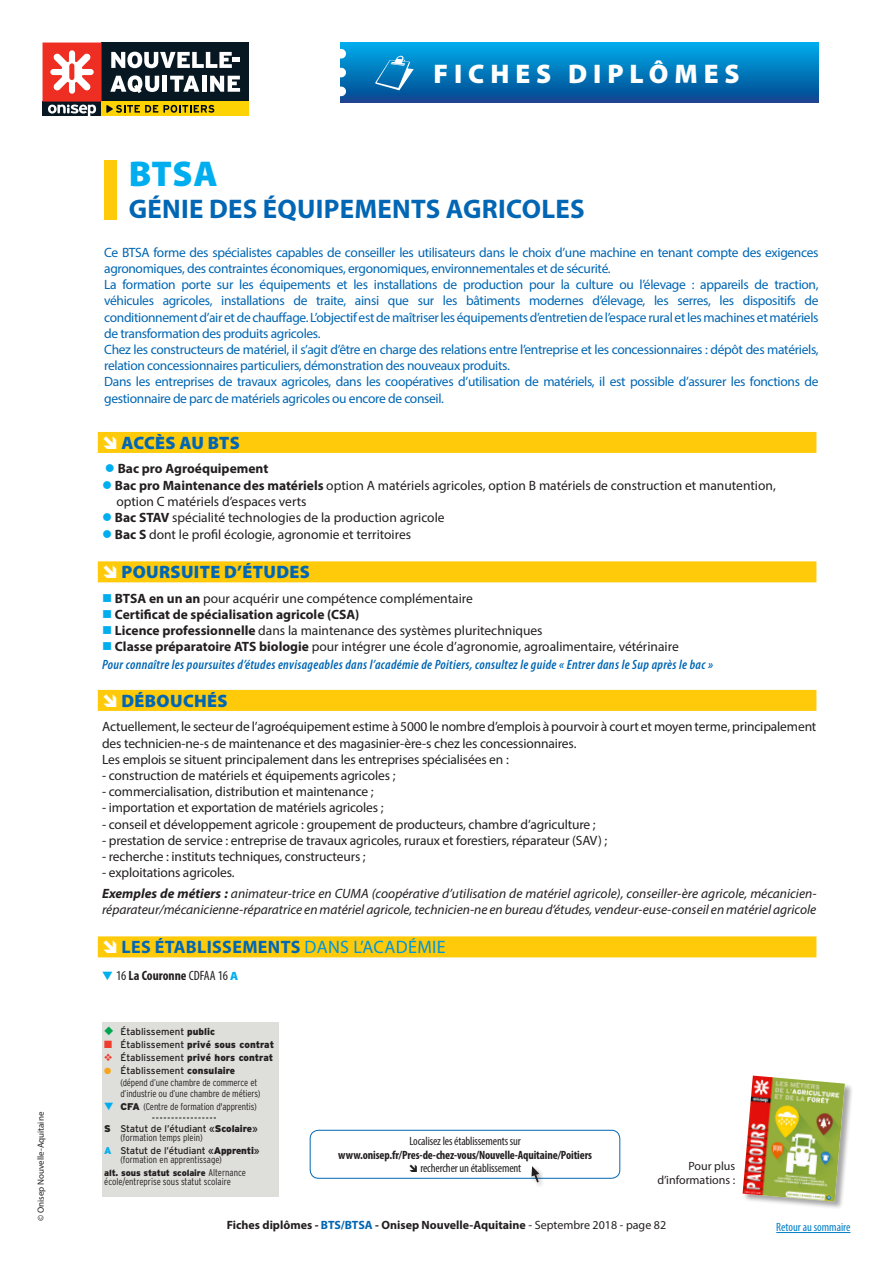
<style>
.page{position:relative;width:893px;height:1263px;background:#fff}
.page>*{position:absolute;margin:0;border:0;box-sizing:border-box;transform-origin:0 0}
.t1{font:900 36px "Myriad Pro";color:#00aeef}
.t2{font:700 27px "Myriad Pro";letter-spacing:.01em;color:#0166b3}
.t3{font:900 27px "Myriad Pro";letter-spacing:.22em;color:#fff}
.t4{font:700 18px "Myriad Pro";letter-spacing:.02em;color:#0166b3}
.t5{font:900 18px "Myriad Pro";letter-spacing:.02em;color:#0166b3}
.t6{font:900 18px "Myriad Pro";color:#0166b3}
.t7{font:13.5px/16.2px "Myriad Pro";letter-spacing:-.01em;color:#231f20}
.t8{font:13.5px/16.2px "Myriad Pro";letter-spacing:-.025em;color:#0166b3}
.t9{font:italic 13.5px/16.5px "Myriad Pro";color:#231f20}
.t10{font:italic 600 condensed 13.5px "Myriad Pro";letter-spacing:.025em;color:#0166b3}
.t11{font:700 13.5px "Myriad Pro";color:#231f20}
.t12{font:700 condensed 13.5px "Myriad Pro";color:#231f20}
.t13{font:700 12px "Myriad Pro";color:#231f20}
.t14{font:700 condensed 12px "Myriad Pro";letter-spacing:-.01em;color:#231f20}
.t15{font:condensed 12px "Myriad Pro";letter-spacing:-.01em;color:#231f20}
.t16{font:12px "Myriad Pro";color:#231f20}
.t17{font:condensed 12px "Myriad Pro";color:#007ec5}
.Para{font:300 condensed 9.75px "Interstate";letter-spacing:-.01em;color:#231f20}
.t18{font:9.75px "Interstate";letter-spacing:-.01em;color:#231f20}
.t19{font:900 9.75px "Interstate";color:#231f20}
.Para-2{font:900 9px "Interstate";letter-spacing:-.01em;color:#231f20}
.t20{font:9px "Myriad Pro";color:#231f20}
.s1{color:#00aeef}
.s2{font-weight:700}
.s3{font-weight:400;color:#0095d9}
.s4{font-weight:400}
.s5{font-weight:900;font-stretch:normal;font-size:12px;color:#00aeef}
.s6{color:#00a54f}
.s7{font-weight:900}
.s8{color:#ef3e2e}
.s9{color:#f9a51b}
.s10{font-weight:900;font-stretch:normal}
.s11{font-weight:900;color:#00aeef}
.s12{font-weight:300;font-stretch:condensed;font-size:9.75px}
.s13{color:#0166b3}
</style>
<div class="page">
<svg style="left:340px;top:43px;width:479px;height:60px;background:#0378bb"></svg>
<div style="left:336px;top:87px;width:10px;height:9px;background:#fff;border-radius:50%"></div>
<div style="left:336px;top:68px;width:10px;height:9px;background:#fff;border-radius:50%"></div>
<div style="left:336px;top:49px;width:10px;height:10px;background:#fff;border-radius:50%"></div>
<svg style="left:375px;top:56px;width:39px;height:34px"></svg>
<div style="left:104px;top:160px;width:13px;height:60px;background:#feca0a"></div>
<hr style="left:776px;top:1232px;width:74px;height:1px;background:#007ec5">
<div style="left:98px;top:432px;width:718px;height:21px;background:#feca0a"></div>
<div style="left:98px;top:561px;width:718px;height:21px;background:#feca0a"></div>
<div style="left:98px;top:690px;width:718px;height:21px;background:#feca0a"></div>
<div style="left:98px;top:936px;width:718px;height:21px;background:#feca0a"></div>
<div style="left:310px;top:1130px;width:310px;height:49px;border:1px solid #0166b3;border-radius:9px"></div>
<div style="left:529px;top:1164px;width:16px;height:24px;background:#231f20;opacity:.4"></div>
<svg style="left:531px;top:1166px;width:8px;height:16px"></svg>
<div style="left:743px;top:1076px;width:110px;height:134px;background:#231f20;opacity:.4"></div>
<img style="left:742px;top:1075px;width:103px;height:127px">
<div style="left:102px;top:43px;width:147px;height:59px;background:#071822"></div>
<div style="left:102px;top:102px;width:147px;height:14px;background:#fed304"></div>
<svg style="left:43px;top:43px;width:197px;height:73px"></svg>
<div style="left:102px;top:1022px;width:177px;height:175px;background:#dededa"></div>
<svg style="left:152px;top:1117px;width:64px;height:1px"></svg>
<p class="t20" style="left:35px;top:1221px;width:111px;rotate:-90deg">© Onisep Nouvelle-Aquitaine</p>
<p class="t1" style="left:129px;top:154px;width:90px">BTSA</p>
<p class="t3" style="left:433px;top:58px;width:308px">FICHES DIPLÔMES</p>
<p class="t2" style="left:129px;top:191px;width:457px">GÉNIE DES ÉQUIPEMENTS AGRICOLES</p>
<p class="t8" style="left:104px;top:244px;width:716px">Ce BTSA forme des spécialistes capables de conseiller les utilisateurs dans le choix d’une machine en tenant compte des exigences agronomiques, des contraintes économiques, ergonomiques, environnementales et de sécurité.</p>
<p class="t8" style="left:104px;top:276px;width:716px;text-align:justify">La formation porte sur les équipements et les installations de production pour la culture ou l’élevage : appareils de traction, véhicules agricoles, installations de traite, ainsi que sur les bâtiments modernes d’élevage, les serres, les dispositifs de conditionnement d’air et de chauffage. L’objectif est de maîtriser les équipements d’entretien de l’espace rural et les machines et matériels de transformation des produits agricoles.</p>
<p class="t8" style="left:104px;top:341px;width:716px">Chez les constructeurs de matériel, il s’agit d’être en charge des relations entre l’entreprise et les concessionnaires : dépôt des matériels, relation concessionnaires particuliers, démonstration des nouveaux produits.</p>
<p class="t8" style="left:104px;top:374px;width:716px">Dans les entreprises de travaux agricoles, dans les coopératives d’utilisation de matériels, il est possible d’assurer les fonctions de gestionnaire de parc de matériels agricoles ou encore de conseil.</p>
<p class="t6" style="left:121px;top:432px;width:120px">ACCÈS AU BTS</p>
<p class="t11" style="left:105px;top:460px;width:165px"><span class="s1">●</span> Bac pro Agroéquipement</p>
<p class="t7" style="left:102px;top:477px;width:675px"><span class="s1">●</span> <span class="s2">Bac pro Maintenance des matériels</span> option A matériels agricoles, option B matériels de construction et manutention,</p>
<p class="t7" style="left:116px;top:493px;width:192px">option C matériels d’espaces verts</p>
<p class="t7" style="left:102px;top:509px;width:344px"><span class="s1">●</span> <span class="s2">Bac STAV</span> spécialité technologies de la production agricole</p>
<p class="t7" style="left:102px;top:526px;width:311px"><span class="s1">●</span> <span class="s2">Bac S</span> dont le profil écologie, agronomie et territoires</p>
<p class="t5" style="left:121px;top:562px;width:190px">POURSUITE D’ÉTUDES</p>
<p class="t7" style="left:102px;top:590px;width:372px"><span class="s1">■</span> <span class="s2">BTSA en un an</span> pour acquérir une compétence complémentaire</p>
<p class="t11" style="left:102px;top:606px;width:259px"><span class="s1">■</span> Certificat de spécialisation agricole (CSA)</p>
<p class="t7" style="left:102px;top:622px;width:442px"><span class="s1">■</span> <span class="s2">Licence professionnelle</span> dans la maintenance des systèmes pluritechniques</p>
<p class="t7" style="left:102px;top:639px;width:578px"><span class="s1">■</span> <span class="s2">Classe préparatoire ATS biologie</span> pour intégrer une école d’agronomie, agroalimentaire, vétérinaire</p>
<p class="t10" style="left:102px;top:657px;width:612px">Pour connaître les poursuites d’études envisageables dans l’académie de Poitiers, consultez le guide « Entrer dans le Sup après le bac »</p>
<p class="t5" style="left:121px;top:690px;width:108px">DÉBOUCHÉS</p>
<p class="t7" style="left:102px;top:718px;width:716px">Actuellement, le secteur de l’agroéquipement estime à 5000 le nombre d’emplois à pourvoir à court et moyen terme, principalement des technicien-ne-s de maintenance et des magasinier-ère-s chez les concessionnaires.</p>
<p class="t7" style="left:102px;top:751px;width:408px">Les emplois se situent principalement dans les entreprises spécialisées en :</p>
<p class="t7" style="left:102px;top:767px;width:295px">- construction de matériels et équipements agricoles ;</p>
<p class="t7" style="left:102px;top:783px;width:273px">- commercialisation, distribution et maintenance ;</p>
<p class="t7" style="left:102px;top:799px;width:283px">- importation et exportation de matériels agricoles ;</p>
<p class="t7" style="left:102px;top:816px;width:495px">- conseil et développement agricole : groupement de producteurs, chambre d’agriculture ;</p>
<p class="t7" style="left:102px;top:832px;width:507px">- prestation de service : entreprise de travaux agricoles, ruraux et forestiers, réparateur (SAV) ;</p>
<p class="t7" style="left:102px;top:848px;width:265px">- recherche : instituts techniques, constructeurs ;</p>
<p class="t7" style="left:102px;top:864px;width:134px">- exploitations agricoles.</p>
<p class="t9" style="left:102px;top:885px;width:716px"><span class="s2">Exemples de métiers :</span> animateur-trice en CUMA (coopérative d’utilisation de matériel agricole), conseiller-ère agricole, mécanicien&shy;réparateur/mécanicienne-réparatrice en matériel agricole, technicien-ne en bureau d’études, vendeur-euse-conseil en matériel agricole</p>
<p class="t4" style="left:121px;top:935px;width:326px">LES ÉTABLISSEMENTS <span class="s3">DANS L’ACADÉMIE</span></p>
<p class="t12" style="left:102px;top:967px;width:138px"><span class="s1">▼</span> <span class="s4">16</span> La Couronne <span class="s4">CDFAA 16</span> <span class="s5">A</span></p>
<p class="t18" style="left:104px;top:1025px;width:112px"><span class="s6">◆</span> Établissement <span class="s7">public</span></p>
<p class="t19" style="left:104px;top:1038px;width:171px"><span class="s8">■</span> <span class="s4">Établissement</span> privé sous contrat</p>
<p class="t19" style="left:104px;top:1052px;width:171px"><span class="s8">❖</span> <span class="s4">Établissement</span> privé hors contrat</p>
<p class="t18" style="left:104px;top:1065px;width:133px"><span class="s9">●</span> Établissement <span class="s7">consulaire</span></p>
<p class="Para" style="left:120px;top:1076px;width:138px">(dépend d’une chambre de commerce et</p>
<p class="Para" style="left:120px;top:1087px;width:142px">d’industrie ou d’une chambre de métiers)</p>
<p class="Para" style="left:104px;top:1100px;width:154px"><span class="s1">▼</span> <span class="s10">CFA</span> (Centre de formation d'apprentis)</p>
<p class="t18" style="left:104px;top:1122px;width:155px"><span class="s7">S</span> Statut de l’étudiant «<span class="s7">Scolaire</span>»</p>
<p class="Para" style="left:120px;top:1131px;width:84px">(formation temps plein)</p>
<p class="t18" style="left:104px;top:1144px;width:157px"><span class="s11">A</span> Statut de l’étudiant «<span class="s7">Apprenti</span>»</p>
<p class="Para" style="left:120px;top:1153px;width:103px">(formation en apprentissage)</p>
<p class="Para-2" style="left:104px;top:1167px;width:143px">alt. sous statut scolaire <span class="s12">Alternance</span></p>
<p class="Para" style="left:104px;top:1176px;width:128px">école/entreprise sous statut scolaire</p>
<p class="t15" style="left:409px;top:1134px;width:113px">Localisez les établissements sur</p>
<p class="t14" style="left:338px;top:1147px;width:255px">www.onisep.fr/Pres-de-chez-vous/Nouvelle-Aquitaine/Poitiers</p>
<p class="t15" style="left:420px;top:1161px;width:102px">rechercher un établissement</p>
<p class="t16" style="left:688px;top:1159px;width:48px">Pour plus</p>
<p class="t16" style="left:657px;top:1172px;width:79px">d’informations :</p>
<p class="t13" style="left:227px;top:1217px;width:441px">Fiches diplômes - <span class="s13">BTS/BTSA</span> - Onisep Nouvelle-Aquitaine <span class="s4">- Septembre 2018 - page 82</span></p>
<p class="t17" style="left:776px;top:1220px;width:76px">Retour au sommaire</p>
</div>
